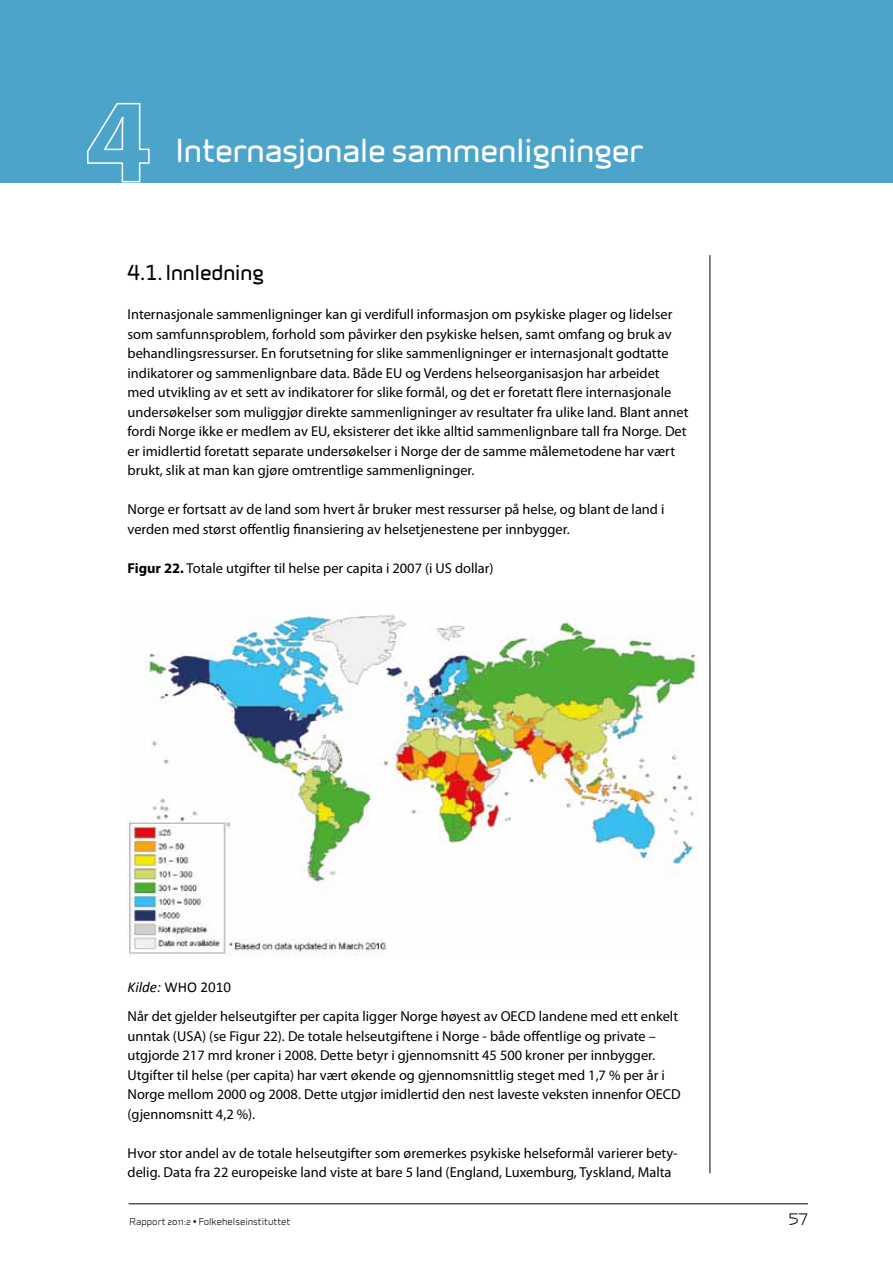
<style>
.page{position:relative;width:893px;height:1263px;background:#fff}
.page>*{position:absolute;margin:0;border:0;box-sizing:border-box;transform-origin:0 0}
.t1{font:30px "Infinity T Bold";color:#fff}
.t2{font:19.5px "Infinity T Bold";color:#000}
.t3{font:15px "Calibri";color:#000}
.t4{font:15px "Infinity T Medium";color:#000}
.t5{font:14.4px/19.5px "Myriad Pro";color:#000}
.t6{font:9px "Infinity ST Medium";color:#000}
.s1{font-weight:700}
.s2{font-style:italic}
.s3{font-family:"Infinity C Medium"}
</style>
<div class="page">
<hr style="left:129px;top:1203px;width:679px;height:1px;background:#000">
<hr style="left:710px;top:255px;width:1px;height:918px;background:#000">
<div style="left:0;top:0;width:893px;height:182px;background:#4da4cb"></div>
<img style="left:128px;top:611px;width:570px;height:345px">
<svg style="left:86px;top:102px;width:64px;height:81px"></svg>
<h1 class="t1" style="left:176px;top:129px;width:469px">Internasjonale sammenligninger</h1>
<h2 class="t2" style="left:128px;top:258px;width:138px">4.1. Innledning</h2>
<p class="t5" style="left:128px;top:304px;width:562px">Internasjonale sammenligninger kan gi verdifull informasjon om psykiske plager og lidelser som samfunnsproblem, forhold som påvirker den psykiske helsen, samt omfang og bruk av behandlingsressurser. En forutsetning for slike sammenligninger er internasjonalt godtatte indikatorer og sammenlignbare data. Både EU og Verdens helseorganisasjon har arbeidet med utvikling av et sett av indikatorer for slike formål, og det er foretatt flere internasjonale undersøkelser som muliggjør direkte sammenligninger av resultater fra ulike land. Blant annet fordi Norge ikke er medlem av EU, eksisterer det ikke alltid sammenlignbare tall fra Norge. Det er imidlertid foretatt separate undersøkelser i Norge der de samme målemetodene har vært brukt, slik at man kan gjøre omtrentlige sammenligninger.</p>
<p class="t5" style="left:128px;top:499px;width:538px">Norge er fortsatt av de land som hvert år bruker mest ressurser på helse, og blant de land i verden med størst offentlig finansiering av helsetjenestene per innbygger.</p>
<p class="t5" style="left:128px;top:558px;width:368px"><span class="s1">Figur 22.</span> Totale utgifter til helse per capita i 2007 (i US dollar)</p>
<p class="t3" style="left:128px;top:977px;width:105px"><span class="s2">Kilde:</span> WHO 2010</p>
<p class="t5" style="left:128px;top:1006px;width:555px">Når det gjelder helseutgifter per capita ligger Norge høyest av OECD landene med ett enkelt unntak (USA) (se Figur 22). De totale helseutgiftene i Norge - både offentlige og private – utgjorde 217 mrd kroner i 2008. Dette betyr i gjennomsnitt 45 500 kroner per innbygger.<br>Utgifter til helse (per capita) har vært økende og gjennomsnittlig steget med 1,7 % per år i Norge mellom 2000 og 2008. Dette utgjør imidlertid den nest laveste veksten innenfor OECD (gjennomsnitt 4,2 %).</p>
<p class="t5" style="left:128px;top:1143px;width:551px">Hvor stor andel av de totale helseutgifter som øremerkes psykiske helseformål varierer bety&shy;delig. Data fra 22 europeiske land viste at bare 5 land (England, Luxemburg, Tyskland, Malta</p>
<p class="t6" style="left:130px;top:1215px;width:162px">Rapport 2011:<span class="s3">2</span> • Folkehelseinstituttet</p>
<p class="t4" style="left:789px;top:1208px;width:21px">57</p>
</div>
